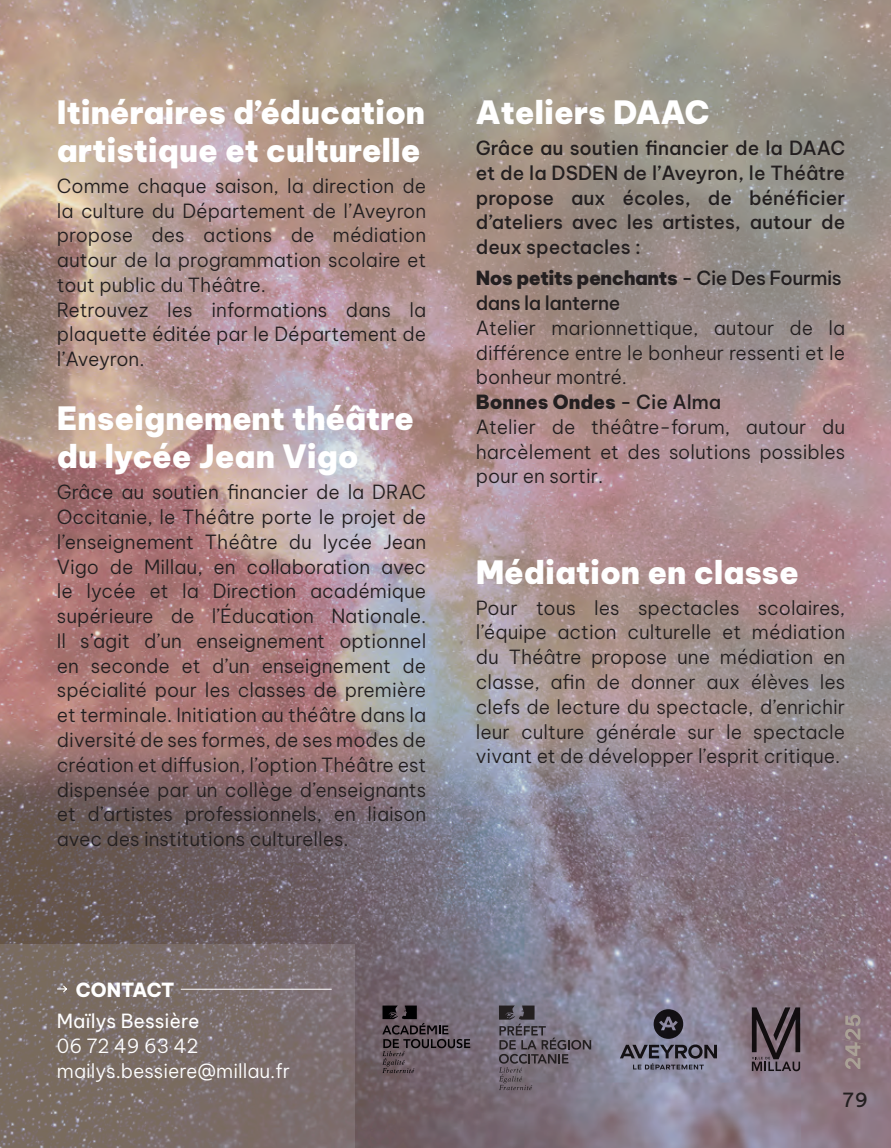
<style>
.page{position:relative;width:891px;height:1148px;background:#fff}
.page>*{position:absolute;margin:0;border:0;box-sizing:border-box;transform-origin:0 0}
.t1{font:900 31.5px/37.8px "Be Vietnam Pro";color:#fff}
.t2{font:300 19.12px/24.8px "Be Vietnam Pro";color:#231f20}
.t3{font:500 19.12px/24.8px "Be Vietnam Pro";color:#231f20;text-align:justify}
.t4{font:500 19.12px/24.8px "Be Vietnam Pro";letter-spacing:-.02em;color:#231f20}
.t5{font:300 19.12px/24.8px "Be Vietnam Pro";color:#fff}
.t6{font:19.12px "Be Vietnam Pro";color:#fff}
.t7{font:800 19.12px "Be Vietnam Pro";letter-spacing:-.015em;color:#fff}
.s1{font-weight:900}
.s2{font-weight:500}
</style>
<div class="page">
<img style="left:0;top:0;width:890px;height:1147px">
<svg style="left:653px;top:1008px;width:30px;height:30px"></svg>
<svg style="left:619px;top:1044px;width:98px;height:25px"></svg>
<svg style="left:751px;top:1007px;width:49px;height:63px"></svg>
<svg style="left:382px;top:1005px;width:88px;height:67px"></svg>
<svg style="left:0;top:943px;width:354px;height:204px;fill:#7a6b68"></svg>
<svg style="left:56px;top:984px;width:12px;height:9px"></svg>
<hr style="left:181px;top:988px;width:150px;height:1px;background:#fff">
<svg style="left:499px;top:1005px;width:92px;height:84px"></svg>
<svg style="left:841px;top:1014px;width:22px;height:54px"></svg>
<svg style="left:885px;top:1143px;width:6px;height:5px"></svg>
<h1 class="t1" style="left:57px;top:90px;width:370px">Itinéraires d’éducation artistique et culturelle</h1>
<p class="t2" style="left:57px;top:172px;width:371px">Comme chaque saison, la direction de la culture du Département de l’Aveyron propose des actions de médiation autour de la programmation scolaire et tout public du Théâtre.<br>Retrouvez les informations dans la plaquette éditée par le Département de l’Aveyron.</p>
<h1 class="t1" style="left:57px;top:396px;width:358px">Enseignement théâtre du lycée Jean Vigo</h1>
<p class="t2" style="left:57px;top:478px;width:371px;text-align:justify">Grâce au soutien financier de la DRAC Occitanie, le Théâtre porte le projet de l’enseignement Théâtre du lycée Jean Vigo de Millau, en collaboration avec le lycée et la Direction académique supérieure de l’Éducation Nationale.<br>Il s’agit d’un enseignement optionnel en seconde et d’un enseignement de spécialité pour les classes de première et terminale. Initiation au théâtre dans la diversité de ses formes, de ses modes de création et diffusion, l’option Théâtre est dispensée par un collège d’enseignants et d’artistes professionnels, en liaison avec des institutions culturelles.</p>
<h1 class="t1" style="left:476px;top:90px;width:235px">Ateliers DAAC</h1>
<p class="t3" style="left:476px;top:134px;width:371px">Grâce au soutien financier de la DAAC et de la DSDEN de l’Aveyron, le Théâtre propose aux écoles, de bénéficier d’ateliers avec les artistes, autour de deux spectacles :</p>
<p class="t4" style="left:476px;top:264px;width:367px"><span class="s1">Nos petits penchants</span> - Cie Des Fourmis dans la lanterne</p>
<p class="t2" style="left:476px;top:313px;width:371px">Atelier marionnettique, autour de la différence entre le bonheur ressenti et le bonheur montré.<br><span class="s1">Bonnes Ondes</span> <span class="s2">- Cie Alma<br></span>Atelier de théâtre-forum, autour du harcèlement et des solutions possibles pour en sortir.</p>
<h1 class="t1" style="left:476px;top:549px;width:324px">Médiation en classe</h1>
<p class="t2" style="left:476px;top:593px;width:371px;text-align:justify">Pour tous les spectacles scolaires, l’équipe action culturelle et médiation du Théâtre propose une médiation en classe, afin de donner aux élèves les clefs de lecture du spectacle, d’enrichir leur culture générale sur le spectacle vivant et de développer l’esprit critique.</p>
<p class="t7" style="left:76px;top:972px;width:100px">CONTACT</p>
<p class="t6" style="left:57px;top:1004px;width:144px">Maïlys Bessière</p>
<p class="t5" style="left:57px;top:1031px;width:235px">06 72 49 63 42 mailys.bessiere@millau.fr</p>
<p class="t3" style="left:842px;top:1085px;width:27px">79</p>
</div>
